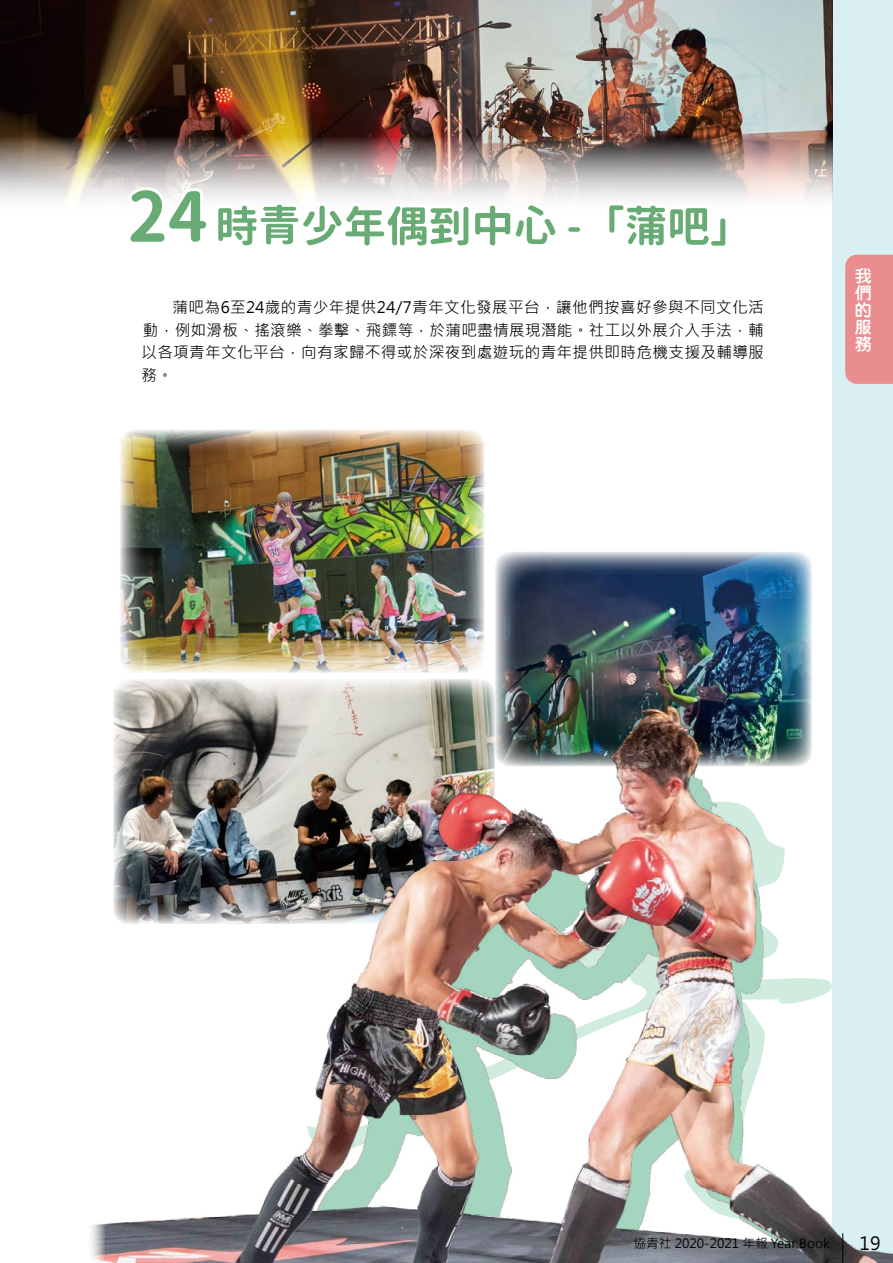
<style>
.page{position:relative;width:893px;height:1263px;background:#fff}
.page>*{position:absolute;margin:0;border:0;box-sizing:border-box;transform-origin:0 0}
.t1{font:700 68.4px "Gen Jyuu Gothic";color:#69ab75}
.t2{font:18.15px "Microsoft Jheng Hei";color:#000}
.t3{font:17.1px/17px "DF Yuan W8 WINP BF";color:#fff;text-align:justify}
.t4{font:15.6px/22.5px "Microsoft Jheng Hei";letter-spacing:.02em;color:#000;text-align:justify}
.t5{font:12.75px "Microsoft Jheng Hei";color:#000}
</style>
<div class="page">
<div style="left:832px;top:0;width:61px;height:1263px;background:#d9eff1"></div>
<div style="left:845px;top:255px;width:48px;height:129px;background:#ea8d8e"></div>
<img style="left:113px;top:679px;width:382px;height:14px">
<img style="left:0;top:0;width:832px;height:200px">
<svg style="left:128px;top:187px;width:81px;height:13px"></svg>
<svg style="left:218px;top:204px;width:338px;height:42px"></svg>
<svg style="left:568px;top:227px;width:12px;height:5px"></svg>
<svg style="left:609px;top:205px;width:117px;height:41px"></svg>
<img style="left:495px;top:552px;width:317px;height:141px">
<img style="left:120px;top:430px;width:364px;height:243px">
<img style="left:91px;top:693px;width:802px;height:570px">
<hr style="left:842px;top:1233px;width:1px;height:30px;background:#000">
<h1 class="t1" style="left:128px;top:167px;width:82px">24</h1>
<p class="t4" style="left:141px;top:296px;width:624px;text-indent:31px">蒲吧為6至24歲的青少年提供24/7青年文化發展平台，讓他們按喜好參與不同文化活動，例如滑板、搖滾樂、拳擊、飛鏢等，於蒲吧盡情展現潛能。社工以外展介入手法，輔以各項青年文化平台，向有家歸不得或於深夜到處遊玩的青年提供即時危機支援及輔導服務。</p>
<p class="t3" style="left:855px;top:267px;width:19px">我們的服務</p>
<p class="t5" style="left:634px;top:1235px;width:198px">協青社 2020-2021 年報 Year Book</p>
<p class="t2" style="left:859px;top:1232px;width:22px">19</p>
</div>
